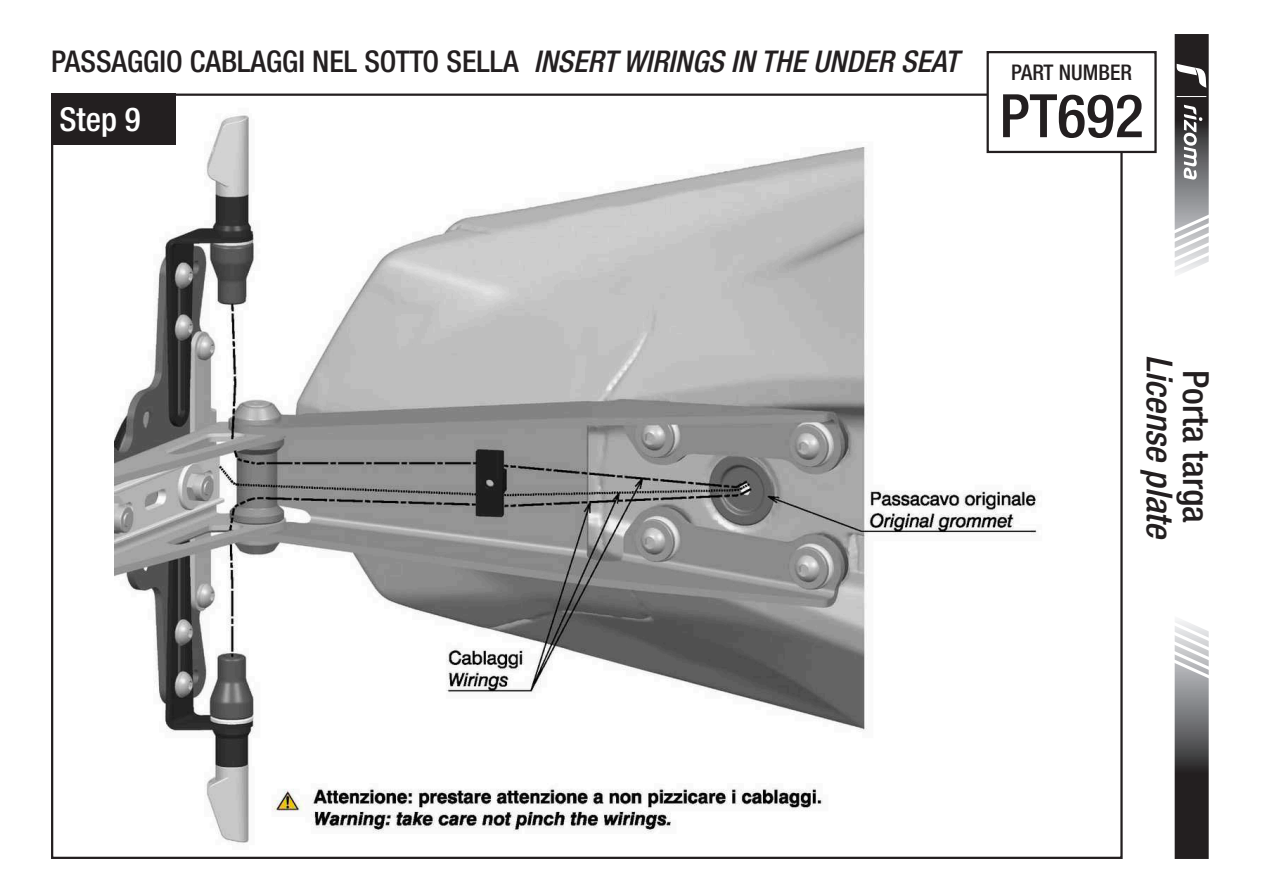
<style>
.page{position:relative;width:1263px;height:893px;background:#fff}
.page>*{position:absolute;margin:0;border:0;box-sizing:border-box;transform-origin:0 0}
.t1{font:500 condensed 60px "Helvetica Neue LT Std";color:#231f20}
.t2{font:italic 500 condensed 36px "Helvetica Neue LT Std";color:#231f20}
.t3{font:500 condensed 36px "Helvetica Neue LT Std";color:#231f20}
.t4{font:500 condensed 33px "Helvetica Neue LT Std";color:#fff}
.t5{font:500 condensed 30px "Helvetica Neue LT Std";color:#231f20}
.t6{font:500 condensed 21.6px "Helvetica Neue LT Std";color:#231f20}
.s1{font-style:italic}
</style>
<div class="page">
<img style="left:115px;top:103px;width:944px;height:742px">
<div style="left:51px;top:94px;width:124px;height:51px;background:#231f20"></div>
<svg style="left:1174px;top:620px;width:35px;height:239px;background:#706f70"></svg>
<svg style="left:1174px;top:34px;width:35px;height:240px"></svg>
<div style="left:988px;top:52px;width:167px;height:100px;background:#fff"></div>
<div style="left:986px;top:51px;width:171px;height:102px;border:2px solid #231f20"></div>
<p class="t5" style="left:51px;top:44px;width:909px">PASSAGGIO CABLAGGI NEL SOTTO SELLA <span class="s1">INSERT WIRINGS IN THE UNDER SEAT</span></p>
<p class="t4" style="left:60px;top:99px;width:83px">Step 9</p>
<p class="t6" style="left:1011px;top:59px;width:122px">PART NUMBER</p>
<h1 class="t1" style="left:999px;top:80px;width:146px">PT692</h1>
<p class="t2" style="left:1181px;top:355px;width:187px;rotate:90deg">License plate</p>
<p class="t3" style="left:1217px;top:370px;width:155px;rotate:90deg">Porta targa</p>
</div>
